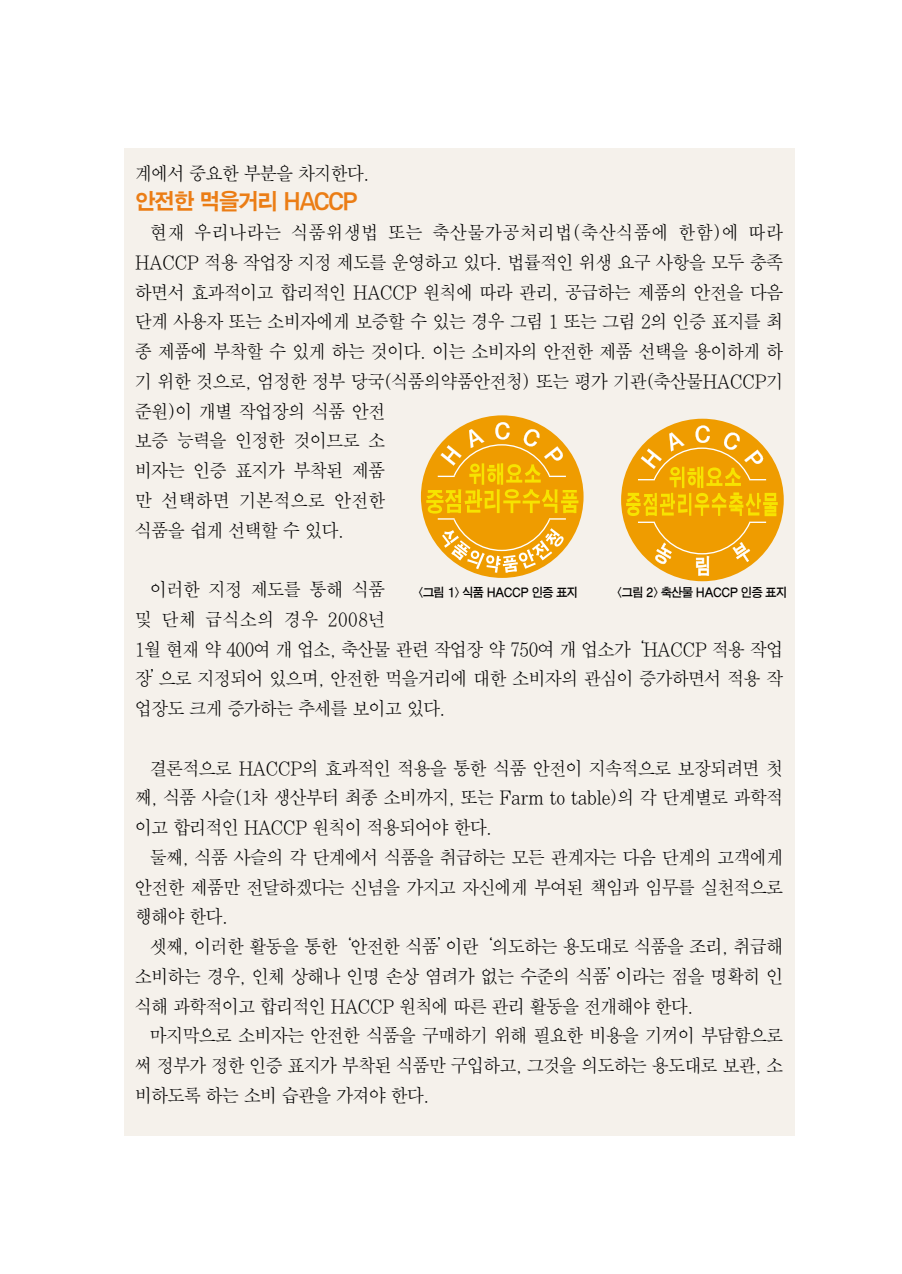
<style>
.page{position:relative;width:902px;height:1274px;background:#fff}
.page>*{position:absolute;margin:0;border:0;box-sizing:border-box;transform-origin:0 0}
.t1{font:22.75px "SM Ago K";letter-spacing:-.105em;color:#eb7d15;scale:.95 1}
.t2{font:18.9px/29.8px "SM Amu S";letter-spacing:-.09em;color:#000;scale:.95 1}
.t3{font:12.25px "SM Ago T";letter-spacing:-.105em;color:#000;scale:.95 1}
</style>
<div class="page">
<div style="left:124px;top:149px;width:670px;height:987px;background:#f5f1eb"></div>
<div style="left:421px;top:415px;width:162px;height:163px;background:#ef9c00;border-radius:50%"></div>
<svg style="left:426px;top:422px;width:152px;height:151px"></svg>
<div style="left:621px;top:419px;width:162px;height:162px;background:#ef9c00;border-radius:50%"></div>
<svg style="left:638px;top:522px;width:128px;height:54px"></svg>
<svg style="left:626px;top:425px;width:151px;height:91px"></svg>
<p class="t2" style="left:135px;top:159px;width:249px">계에서 중요한 부분을 차지한다.</p>
<p class="t1" style="left:135px;top:191px;width:237px">안전한 먹을거리 HACCP</p>
<p class="t2" style="left:135px;top:219px;width:684px;text-indent:15px">현재 우리나라는 식품위생법 또는 축산물가공처리법(축산식품에 한함)에 따라<br>HACCP 적용 작업장 지정 제도를 운영하고 있다. 법률적인 위생 요구 사항을 모두 충족 하면서 효과적이고 합리적인 HACCP 원칙에 따라 관리, 공급하는 제품의 안전을 다음 단계 사용자 또는 소비자에게 보증할 수 있는 경우 그림 1 또는 그림 2의 인증 표지를 최 종 제품에 부착할 수 있게 하는 것이다. 이는 소비자의 안전한 제품 선택을 용이하게 하 기 위한 것으로, 엄정한 정부 당국(식품의약품안전청) 또는 평가 기관(축산물HACCP기 준원)이 개별 작업장의 식품 안전<br>보증 능력을 인정한 것이므로 소<br>비자는 인증 표지가 부착된 제품<br>만 선택하면 기본적으로 안전한<br>식품을 쉽게 선택할 수 있다.</p>
<p class="t2" style="left:135px;top:576px;width:684px;text-indent:15px">이러한 지정 제도를 통해 식품<br>및 단체 급식소의 경우 2008년<br>1월 현재 약 400여 개 업소, 축산물 관련 작업장 약 750여 개 업소가‘HACCP 적용 작업 장’으로 지정되어 있으며, 안전한 먹을거리에 대한 소비자의 관심이 증가하면서 적용 작 업장도 크게 증가하는 추세를 보이고 있다.</p>
<p class="t3" style="left:418px;top:587px;width:170px">&lt;그림 1&gt; 식품 HACCP 인증 표지</p>
<p class="t3" style="left:617px;top:587px;width:181px">&lt;그림 2&gt; 축산물 HACCP 인증 표지</p>
<p class="t2" style="left:149px;top:754px;width:669px">결론적으로 HACCP의 효과적인 적용을 통한 식품 안전이 지속적으로 보장되려면 첫</p>
<p class="t2" style="left:135px;top:784px;width:684px">째, 식품 사슬(1차 생산부터 최종 소비까지, 또는 Farm to table)의 각 단계별로 과학적</p>
<p class="t2" style="left:135px;top:814px;width:378px">이고 합리적인 HACCP 원칙이 적용되어야 한다.</p>
<p class="t2" style="left:149px;top:843px;width:669px">둘째, 식품 사슬의 각 단계에서 식품을 취급하는 모든 관계자는 다음 단계의 고객에게</p>
<p class="t2" style="left:135px;top:873px;width:684px">안전한 제품만 전달하겠다는 신념을 가지고 자신에게 부여된 책임과 임무를 실천적으로</p>
<p class="t2" style="left:135px;top:903px;width:100px">행해야 한다.</p>
<p class="t2" style="left:149px;top:933px;width:669px">셋째, 이러한 활동을 통한‘안전한 식품’이란‘의도하는 용도대로 식품을 조리, 취급해</p>
<p class="t2" style="left:135px;top:962px;width:684px">소비하는 경우, 인체 상해나 인명 손상 염려가 없는 수준의 식품’이라는 점을 명확히 인</p>
<p class="t2" style="left:135px;top:992px;width:590px">식해 과학적이고 합리적인 HACCP 원칙에 따른 관리 활동을 전개해야 한다.</p>
<p class="t2" style="left:149px;top:1022px;width:669px">마지막으로 소비자는 안전한 식품을 구매하기 위해 필요한 비용을 기꺼이 부담함으로</p>
<p class="t2" style="left:135px;top:1052px;width:684px">써 정부가 정한 인증 표지가 부착된 식품만 구입하고, 그것을 의도하는 용도대로 보관, 소</p>
<p class="t2" style="left:135px;top:1081px;width:312px">비하도록 하는 소비 습관을 가져야 한다.</p>
</div>
